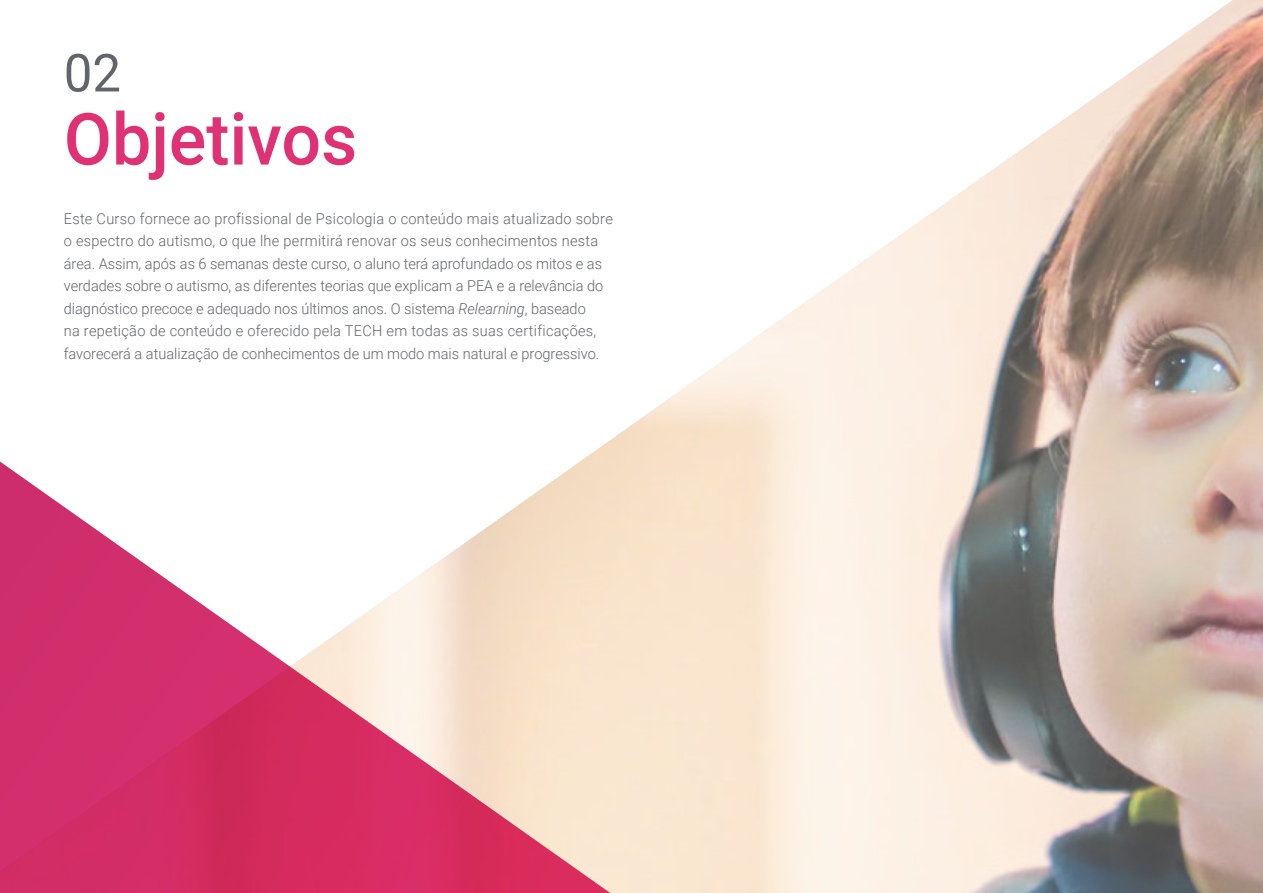
<style>
.page{position:relative;width:1263px;height:893px;background:#fff}
.page>*{position:absolute;margin:0;border:0;box-sizing:border-box;transform-origin:0 0}
.t1{font:500 72px "Roboto";color:#df3174}
.t2{font:52.5px "Roboto";color:#61646a}
.t3{font:300 15px/22.5px "Roboto";color:#61646a}
.s1{font-style:italic}
</style>
<div class="page">
<img style="left:602px;top:0;width:661px;height:893px">
<svg style="left:0;top:446px;width:640px;height:447px"></svg>
<h2 class="t2" style="left:64px;top:36px;width:59px">02</h2>
<h1 class="t1" style="left:64px;top:89px;width:295px">Objetivos</h1>
<p class="t3" style="left:64px;top:207px;width:550px">Este Curso fornece ao profissional de Psicologia o conteúdo mais atualizado sobre o espectro do autismo, o que lhe permitirá renovar os seus conhecimentos nesta área. Assim, após as 6 semanas deste curso, o aluno terá aprofundado os mitos e as verdades sobre o autismo, as diferentes teorias que explicam a PEA e a relevância do diagnóstico precoce e adequado nos últimos anos. O sistema <span class="s1">Relearning</span>, baseado<br>na repetição de conteúdo e oferecido pela TECH em todas as suas certificações, favorecerá a atualização de conhecimentos de um modo mais natural e progressivo.</p>
</div>
